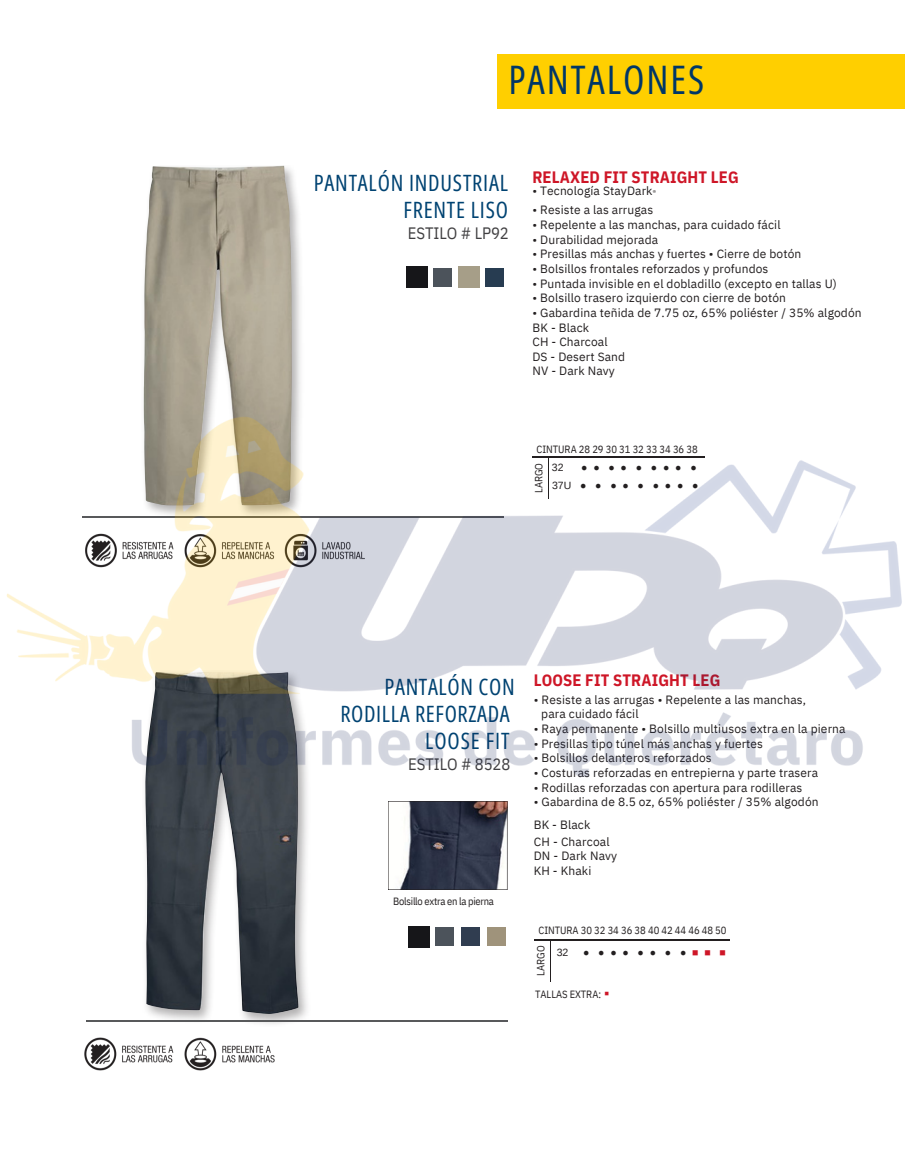
<style>
.page{position:relative;width:905px;height:1175px;background:#fff}
.page>*{position:absolute;margin:0;border:0;box-sizing:border-box;transform-origin:0 0}
.t1{font:39.3px "Open Sans Condensed";letter-spacing:.05em;color:#003767}
.t2{font:22.5px/27px "Open Sans Condensed";letter-spacing:.035em;color:#004372;text-align:right}
.t3{font:700 16.5px "IBM Plex Sans Cond";letter-spacing:.005em;color:#ce1627}
.t4{font:16.5px "IBM Plex Sans Cond";letter-spacing:-.005em;color:#414042}
.t5{font:12px/14.7px "IBM Plex Sans";letter-spacing:.01em;color:#231f20}
.t6{font:10.5px/18.3px "IBM Plex Sans Cond";letter-spacing:-.005em;color:#231f20}
.t7{font:10.5px "Arimo";color:#231f20}
.t8{font:10.5px "IBM Plex Sans Cond";letter-spacing:-.025em;color:#231f20}
.t9{font:9px "Montserrat";color:#ce1627}
.t10{font:7.05px "IBM Plex Sans";color:#231f20}
.s1{font-family:"Arimo"}
.s2{color:#ce1627}
</style>
<div class="page">
<img style="left:143px;top:797px;width:167px;height:227px">
<img style="left:145px;top:797px;width:153px;height:216px">
<hr style="left:86px;top:1019px;width:421px;height:2px;background:#58595b">
<div style="left:408px;top:925px;width:21px;height:22px;background:#161619"></div>
<img style="left:435px;top:927px;width:18px;height:18px">
<img style="left:461px;top:927px;width:18px;height:18px">
<img style="left:84px;top:1037px;width:191px;height:34px">
<svg style="left:388px;top:801px;width:119px;height:89px"></svg>
<hr style="left:534px;top:939px;width:195px;height:1px;background:#231f20">
<hr style="left:550px;top:940px;width:1px;height:41px;background:#231f20">
<img style="left:280px;top:165px;width:21px;height:213px">
<img style="left:144px;top:166px;width:148px;height:212px">
<div style="left:458px;top:266px;width:21px;height:22px;background:#a69e88"></div>
<img style="left:433px;top:268px;width:18px;height:18px">
<img style="left:485px;top:268px;width:18px;height:18px">
<div style="left:406px;top:266px;width:21px;height:22px;background:#161619"></div>
<div style="left:497px;top:54px;width:407px;height:54px;background:#ffcf00"></div>
<img style="left:7px;top:378px;width:895px;height:419px">
<h5 class="t1" style="left:508px;top:52px;width:197px">PANTALONES</h5>
<p class="t2" style="left:314px;top:168px;width:195px">PANTALÓN INDUSTRIAL<br>FRENTE LISO</p>
<p class="t4" style="left:408px;top:222px;width:102px">ESTILO # LP92</p>
<h4 class="t3" style="left:532px;top:166px;width:208px">RELAXED FIT STRAIGHT LEG</h4>
<h4 class="t5" style="left:532px;top:183px;width:121px">• Tecnología StayDark</h4>
<p class="t10" style="left:652px;top:188px;width:5px">®</p>
<p class="t5" style="left:532px;top:203px;width:122px">• Resiste a las arrugas</p>
<p class="t5" style="left:532px;top:217px;width:250px">• Repelente a las manchas, para cuidado fácil</p>
<p class="t5" style="left:532px;top:232px;width:127px">• Durabilidad mejorada</p>
<p class="t5" style="left:532px;top:246px;width:270px">• Presillas más anchas y fuertes • Cierre de botón</p>
<p class="t5" style="left:532px;top:261px;width:237px">• Bolsillos frontales reforzados y profundos</p>
<p class="t5" style="left:532px;top:276px;width:306px">• Puntada invisible en el dobladillo (excepto en tallas U)</p>
<p class="t5" style="left:532px;top:290px;width:255px">• Bolsillo trasero izquierdo con cierre de botón</p>
<p class="t5" style="left:532px;top:305px;width:331px">• Gabardina teñida de 7.75 oz, 65% poliéster / 35% algodón<br>BK - Black<br>CH - Charcoal<br>DS - Desert Sand<br>NV - Dark Navy</p>
<h6 class="t6" style="left:552px;top:440px;width:147px;text-indent:-15px">CINTURA 28 29 30 31 32 33 34 36 38<br><span class="s1">32</span></h6>
<p class="t6" style="left:529px;top:493px;width:31px;rotate:-90deg">LARGO</p>
<h6 class="t7" style="left:581px;top:462px;width:117px">● ● ● ● ● ● ● ● ●</h6>
<h2 class="t7" style="left:552px;top:479px;width:148px">37U●●●●●●●●●</h2>
<p class="t2" style="left:340px;top:672px;width:176px">PANTALÓN CON<br>RODILLA REFORZADA</p>
<p class="t2" style="left:425px;top:726px;width:86px">LOOSE FIT</p>
<p class="t4" style="left:408px;top:753px;width:104px">ESTILO # 8528</p>
<h6 class="t8" style="left:393px;top:894px;width:102px">Bolsillo extra en la pierna</h6>
<p class="t3" style="left:533px;top:669px;width:188px">LOOSE FIT STRAIGHT LEG</p>
<p class="t5" style="left:533px;top:692px;width:274px">• Resiste a las arrugas • Repelente a las manchas,</p>
<h2 class="t5" style="left:541px;top:706px;width:99px">para cuidado fácil</h2>
<h5 class="t5" style="left:533px;top:721px;width:313px">• Raya permanente • Bolsillo multiusos extra en la pierna</h5>
<h5 class="t5" style="left:533px;top:736px;width:231px">• Presillas tipo túnel más anchas y fuertes</h5>
<h5 class="t5" style="left:533px;top:750px;width:179px">• Bolsillos delanteros reforzados</h5>
<h5 class="t5" style="left:533px;top:765px;width:286px">• Costuras reforzadas en entrepierna y parte trasera</h5>
<h5 class="t5" style="left:533px;top:779px;width:270px">• Rodillas reforzadas con apertura para rodilleras</h5>
<h5 class="t5" style="left:533px;top:790px;width:286px;line-height:22.5px">• Gabardina de 8.5 oz, 65% poliéster / 35% algodón<br>BK - Black</h5>
<h5 class="t5" style="left:533px;top:833px;width:85px">CH - Charcoal<br>DN - Dark Navy<br>KH - Khaki</h5>
<h3 class="t6" style="left:556px;top:918px;width:171px;line-height:21.9px;text-indent:-18px">CINTURA 30 32 34 36 38 40 42 44 46 48 50<br><span class="s1">32</span></h3>
<p class="t6" style="left:531px;top:975px;width:31px;rotate:-90deg">LARGO</p>
<h3 class="t7" style="left:583px;top:946px;width:144px">● ● ● ● ●● ● ●<span class="s2">■■ ■</span></h3>
<h5 class="t9" style="left:604px;top:987px;width:7px">■</h5>
<h6 class="t6" style="left:535px;top:984px;width:67px">TALLAS EXTRA:</h6>
</div>
